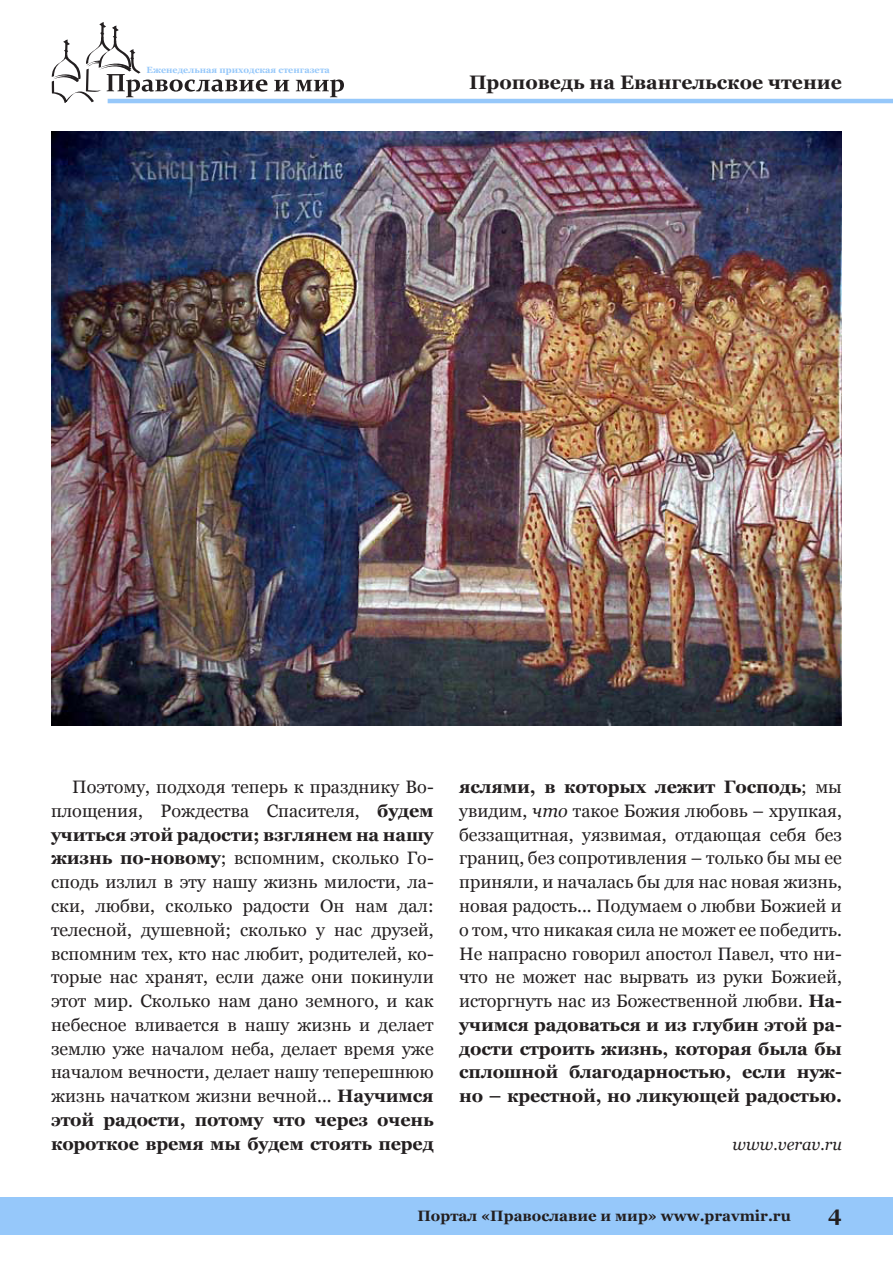
<style>
.page{position:relative;width:893px;height:1263px;background:#fff}
.page>*{position:absolute;margin:0;border:0;box-sizing:border-box;transform-origin:0 0}
.t1{font:700 21px "Georgia";color:#231f20}
.kolontitul{font:700 19.5px "Georgia";color:#231f20}
.Text{font:18px/23.7px "Georgia";color:#231f20;text-align:justify}
.Bibliography{font:italic 16.5px "Georgia";color:#231f20}
.t2{font:700 15px "Georgia";color:#231f20}
.t3{font:700 9px "Georgia";color:#96c8fa}
.s1{font-weight:700}
.s2{font-style:italic}
</style>
<div class="page">
<svg style="left:52px;top:22px;width:215px;height:81px"></svg>
<svg style="left:274px;top:80px;width:15px;height:11px"></svg>
<svg style="left:296px;top:79px;width:48px;height:18px"></svg>
<hr style="left:108px;top:99px;width:785px;height:4px;background:#96c8fa">
<div style="left:0;top:1197px;width:893px;height:37px;background:#96c8fa"></div>
<img style="left:51px;top:132px;width:791px;height:593px">
<p class="t3" style="left:147px;top:64px;width:185px">Еженедельная приходская стенгазета</p>
<p class="kolontitul" style="left:469px;top:69px;width:374px">Проповедь на Евангельское чтение</p>
<p class="Text" style="left:51px;top:775px;width:384px;text-indent:21px">Поэтому, подходя теперь к празднику Во&shy;площения, Рождества Спасителя, <span class="s1">будем учиться этой радости; взглянем на нашу жизнь по-новому</span>; вспомним, сколько Го&shy;сподь излил в эту нашу жизнь милости, ла&shy;ски, любви, сколько радости Он нам дал: телесной, душевной; сколько у нас друзей, вспомним тех, кто нас любит, родителей, ко&shy;торые нас хранят, если даже они покинули этот мир. Сколько нам дано земного, и как небесное вливается в нашу жизнь и делает землю уже началом неба, делает время уже началом вечности, делает нашу теперешнюю жизнь начатком жизни вечной... <span class="s1">Научимся этой радости, потому что через очень короткое время мы будем стоять перед</span></p>
<p class="Text" style="left:459px;top:775px;width:384px"><span class="s1">яслями, в которых лежит Господь</span>; мы увидим, <span class="s2">что</span> такое Божия любовь – хрупкая, беззащитная, уязвимая, отдающая себя без границ, без сопротивления – только бы мы ее приняли, и началась бы для нас новая жизнь, новая радость... Подумаем о любви Божией и о том, что никакая сила не может ее победить.<br>Не напрасно говорил апостол Павел, что ни&shy;что не может нас вырвать из руки Божией, исторгнуть нас из Божественной любви. <span class="s1">На&shy;учимся радоваться и из глубин этой ра&shy;дости строить жизнь, которая была бы сплошной благодарностью, если нуж&shy;но – крестной, но ликующей радостью.</span></p>
<p class="Bibliography" style="left:733px;top:1134px;width:111px">www.verav.ru</p>
<p class="t2" style="left:417px;top:1206px;width:375px">Портал «Православие и мир» www.pravmir.ru</p>
<p class="t1" style="left:828px;top:1200px;width:15px">4</p>
</div>
